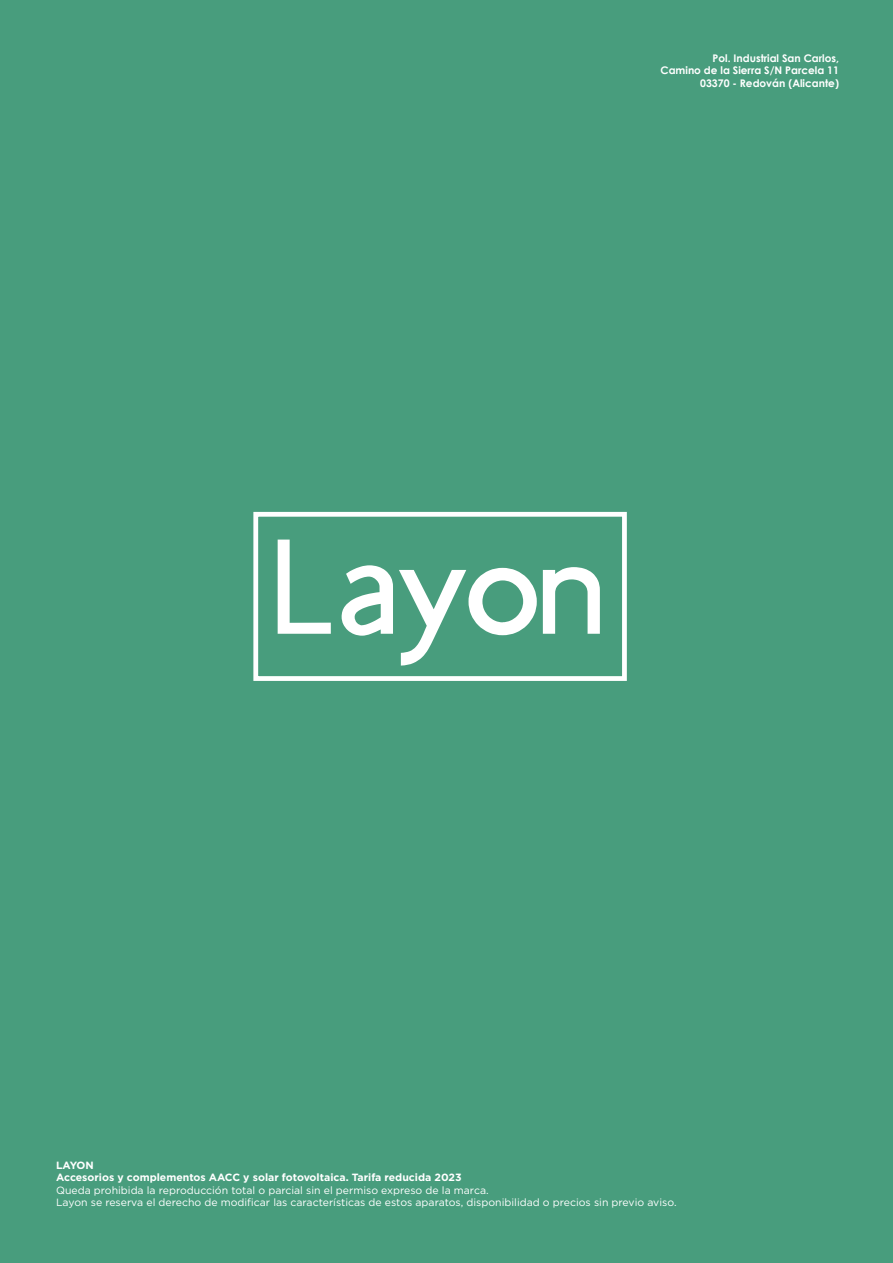
<style>
.page{position:relative;width:893px;height:1263px;background:#489d7d}
.page>*{position:absolute;margin:0;border:0;box-sizing:border-box;transform-origin:0 0}
.t1{font:10.5px "Gotham Pro";color:#fff}
.t2{font:700 10.5px "Century Gothic";color:#fff}
.t3{font:700 10.5px "Gotham Pro";color:#fff}
</style>
<div class="page">
<svg style="left:278px;top:540px;width:53px;height:94px"></svg>
<svg style="left:342px;top:565px;width:51px;height:71px"></svg>
<svg style="left:399px;top:568px;width:138px;height:98px"></svg>
<svg style="left:543px;top:567px;width:57px;height:67px"></svg>
<div style="left:253px;top:512px;width:374px;height:169px;border:5px solid #fff"></div>
<hr style="left:0;top:0;width:1px;height:544px;background:#c1bebe">
<p class="t2" style="left:713px;top:50px;width:128px">Pol. Industrial San Carlos,</p>
<p class="t2" style="left:660px;top:63px;width:180px">Camino de la Sierra S/N Parcela 11</p>
<p class="t2" style="left:700px;top:75px;width:140px">03370 - Redován (Alicante)</p>
<p class="t3" style="left:56px;top:1159px;width:39px">LAYON</p>
<p class="t3" style="left:56px;top:1171px;width:407px">Accesorios y complementos AACC y solar fotovoltaica. Tarifa reducida 2023</p>
<p class="t1" style="left:56px;top:1184px;width:434px">Queda prohibida la reproducción total o parcial sin el permiso expreso de la marca.</p>
<p class="t1" style="left:56px;top:1197px;width:622px">Layon se reserva el derecho de modificar las características de estos aparatos, disponibilidad o precios sin previo aviso.</p>
</div>
